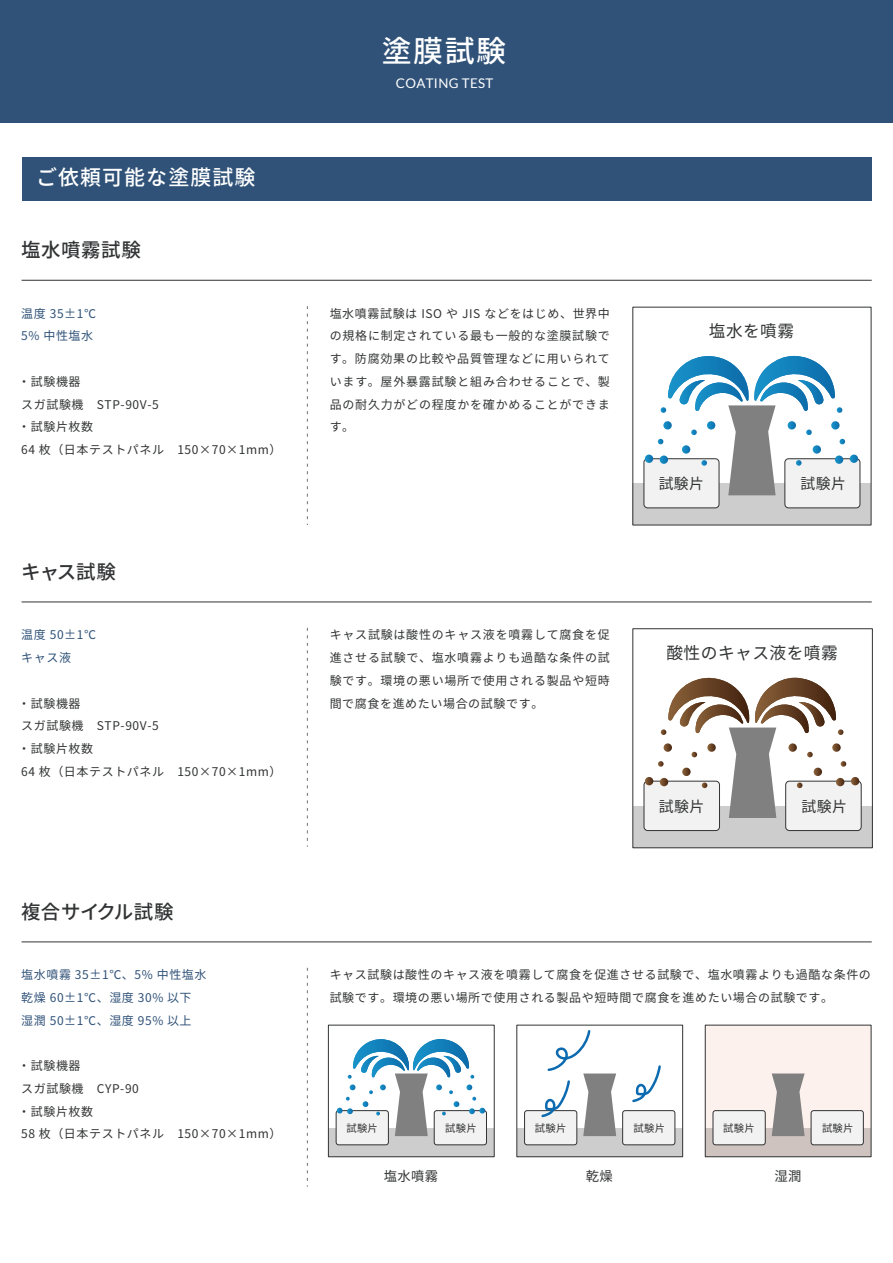
<style>
.page{position:relative;width:893px;height:1263px;background:#fff}
.page>*{position:absolute;margin:0;border:0;box-sizing:border-box;transform-origin:0 0}
.t1{font:500 30px "Noto Sans CJ Kjp";color:#fff}
.t2{font:500 21px "Noto Sans CJ Kjp";letter-spacing:.05em;color:#fff}
.t3{font:500 19.5px "Noto Sans CJ Kjp";letter-spacing:.02em;color:#323334}
.t4{font:16.8px "Noto Sans CJ Kjp";letter-spacing:.025em;color:#323334}
.t5{font:16.65px "Noto Sans CJ Kjp";letter-spacing:.025em;color:#323334}
.t6{font:14.85px "Noto Sans CJ Kjp";letter-spacing:.025em;color:#323334}
.t7{font:13.35px "Lato";letter-spacing:.025em;color:#fff}
.t8{font:13.35px "Noto Sans CJ Kjp";letter-spacing:.025em;color:#323334}
.t9{font:12px/22.6px "Noto Sans CJ Kjp";letter-spacing:.05em;color:#323334}
.t10{font:12px/22.6px "Noto Sans CJ Kjp";letter-spacing:.05em;color:#305278}
.t11{font:10.35px "Noto Sans CJ Kjp";letter-spacing:.025em;color:#323334}
</style>
<div class="page">
<div style="left:0;top:0;width:893px;height:122px;background:#305278"></div>
<div style="left:22px;top:157px;width:849px;height:43px;background:#305278"></div>
<svg style="left:307px;top:306px;width:1px;height:219px"></svg>
<div style="left:633px;top:484px;width:238px;height:41px;background:#cccdcc"></div>
<div style="left:644px;top:459px;width:75px;height:49px;background:#f2f2f2;border-radius:4px"></div>
<div style="left:643px;top:458px;width:76px;height:50px;border:1px solid #323334;border-radius:4px"></div>
<div style="left:785px;top:459px;width:75px;height:49px;background:#f2f2f2;border-radius:4px"></div>
<div style="left:784px;top:458px;width:76px;height:50px;border:1px solid #323334;border-radius:4px"></div>
<svg style="left:645px;top:356px;width:213px;height:139px"></svg>
<hr style="left:22px;top:280px;width:850px;height:1px;background:#323334">
<svg style="left:307px;top:628px;width:1px;height:219px"></svg>
<hr style="left:22px;top:601px;width:850px;height:1px;background:#323334">
<svg style="left:307px;top:968px;width:1px;height:219px"></svg>
<hr style="left:22px;top:941px;width:850px;height:1px;background:#323334">
<div style="left:633px;top:806px;width:239px;height:42px;background:#cccdcc"></div>
<div style="left:632px;top:628px;width:241px;height:220px;border:1px solid #323334"></div>
<div style="left:644px;top:781px;width:75px;height:49px;background:#f2f2f2;border-radius:4px"></div>
<div style="left:643px;top:781px;width:77px;height:50px;border:1px solid #323334;border-radius:4px"></div>
<div style="left:786px;top:781px;width:75px;height:49px;background:#f2f2f2;border-radius:4px"></div>
<div style="left:785px;top:781px;width:77px;height:50px;border:1px solid #323334;border-radius:4px"></div>
<svg style="left:645px;top:678px;width:214px;height:140px"></svg>
<div style="left:328px;top:1128px;width:166px;height:29px;background:#cccdcc"></div>
<div style="left:328px;top:1025px;width:167px;height:132px;border:1px solid #323334"></div>
<div style="left:336px;top:1110px;width:52px;height:35px;background:#f2f2f2;border-radius:3px"></div>
<div style="left:336px;top:1110px;width:53px;height:35px;border:1px solid #323334;border-radius:3px"></div>
<div style="left:434px;top:1110px;width:52px;height:35px;background:#f2f2f2;border-radius:3px"></div>
<div style="left:434px;top:1110px;width:53px;height:35px;border:1px solid #323334;border-radius:3px"></div>
<svg style="left:337px;top:1039px;width:148px;height:97px"></svg>
<div style="left:517px;top:1128px;width:166px;height:29px;background:#cccdcc"></div>
<div style="left:516px;top:1025px;width:167px;height:132px;border:1px solid #323334"></div>
<div style="left:525px;top:1110px;width:52px;height:35px;background:#f2f2f2;border-radius:3px"></div>
<div style="left:524px;top:1110px;width:53px;height:35px;border:1px solid #323334;border-radius:3px"></div>
<div style="left:623px;top:1110px;width:52px;height:35px;background:#f2f2f2;border-radius:3px"></div>
<div style="left:622px;top:1110px;width:53px;height:35px;border:1px solid #323334;border-radius:3px"></div>
<svg style="left:707px;top:1027px;width:162px;height:128px;background:#f5e9e6"></svg>
<div style="left:705px;top:1025px;width:166px;height:132px;border:1px solid #323334"></div>
<svg style="left:772px;top:1073px;width:33px;height:63px;background:#949292"></svg>
<div style="left:713px;top:1110px;width:52px;height:35px;background:#f2f2f2;border-radius:3px"></div>
<div style="left:713px;top:1110px;width:53px;height:35px;border:1px solid #323334;border-radius:3px"></div>
<div style="left:811px;top:1110px;width:52px;height:35px;background:#f2f2f2;border-radius:3px"></div>
<div style="left:811px;top:1110px;width:53px;height:35px;border:1px solid #323334;border-radius:3px"></div>
<svg style="left:632px;top:1065px;width:29px;height:38px"></svg>
<svg style="left:540px;top:1030px;width:76px;height:106px"></svg>
<h2 class="t2" style="left:36px;top:166px;width:221px">ご依頼可能な塗膜試験</h2>
<h3 class="t3" style="left:21px;top:239px;width:121px">塩水噴霧試験</h3>
<p class="t10" style="left:21px;top:302px;width:76px">温度 35±1℃<br>5% 中性塩水</p>
<p class="t9" style="left:18px;top:370px;width:265px">・試験機器<br>スガ試験機　STP-90V-5<br>・試験片枚数<br>64 枚（日本テストパネル　150×70×1mm）</p>
<h3 class="t3" style="left:21px;top:561px;width:96px">キャス試験</h3>
<p class="t10" style="left:21px;top:624px;width:76px">温度 50±1℃キャス液</p>
<p class="t9" style="left:18px;top:692px;width:265px">・試験機器<br>スガ試験機　STP-90V-5<br>・試験片枚数<br>64 枚（日本テストパネル　150×70×1mm）</p>
<h3 class="t3" style="left:21px;top:901px;width:154px">複合サイクル試験</h3>
<p class="t10" style="left:21px;top:964px;width:187px">塩水噴霧 35±1℃、5% 中性塩水乾燥 60±1℃、湿度 30% 以下湿潤 50±1℃、湿度 95% 以上</p>
<p class="t9" style="left:18px;top:1055px;width:265px">・試験機器<br>スガ試験機　CYP-90<br>・試験片枚数<br>58 枚（日本テストパネル　150×70×1mm）</p>
<h1 class="t1" style="left:382px;top:34px;width:126px">塗膜試験</h1>
<p class="t7" style="left:396px;top:75px;width:99px">COATING TEST</p>
<p class="t9" style="left:330px;top:302px;width:282px;text-align:justify">塩水噴霧試験は ISO や JIS などをはじめ、世界中の規格に制定されている最も一般的な塗膜試験です。防腐効果の比較や品質管理などに用いられています。屋外暴露試験と組み合わせることで、製品の耐久力がどの程度かを確かめることができます。</p>
<h3 class="t5" style="left:709px;top:321px;width:87px">塩水を噴霧</h3>
<p class="t6" style="left:659px;top:475px;width:47px">試験片</p>
<p class="t6" style="left:801px;top:475px;width:47px">試験片</p>
<p class="t9" style="left:330px;top:624px;width:282px;text-align:justify">キャス試験は酸性のキャス液を噴霧して腐食を促進させる試験で、塩水噴霧よりも過酷な条件の試験です。環境の悪い場所で使用される製品や短時間で腐食を進めたい場合の試験です。</p>
<h3 class="t4" style="left:666px;top:643px;width:173px">酸性のキャス液を噴霧</h3>
<p class="t6" style="left:659px;top:798px;width:47px">試験片</p>
<p class="t6" style="left:801px;top:798px;width:47px">試験片</p>
<p class="t9" style="left:330px;top:964px;width:543px">キャス試験は酸性のキャス液を噴霧して腐食を促進させる試験で、塩水噴霧よりも過酷な条件の試験です。環境の悪い場所で使用される製品や短時間で腐食を進めたい場合の試験です。</p>
<p class="t11" style="left:346px;top:1122px;width:33px">試験片</p>
<p class="t11" style="left:445px;top:1122px;width:33px">試験片</p>
<p class="t11" style="left:535px;top:1122px;width:33px">試験片</p>
<p class="t11" style="left:634px;top:1122px;width:33px">試験片</p>
<p class="t11" style="left:723px;top:1122px;width:33px">試験片</p>
<p class="t8" style="left:384px;top:1168px;width:56px">塩水噴霧</p>
<p class="t8" style="left:586px;top:1168px;width:29px">乾燥</p>
<p class="t8" style="left:774px;top:1168px;width:29px">湿潤</p>
<p class="t11" style="left:822px;top:1122px;width:33px">試験片</p>
</div>
